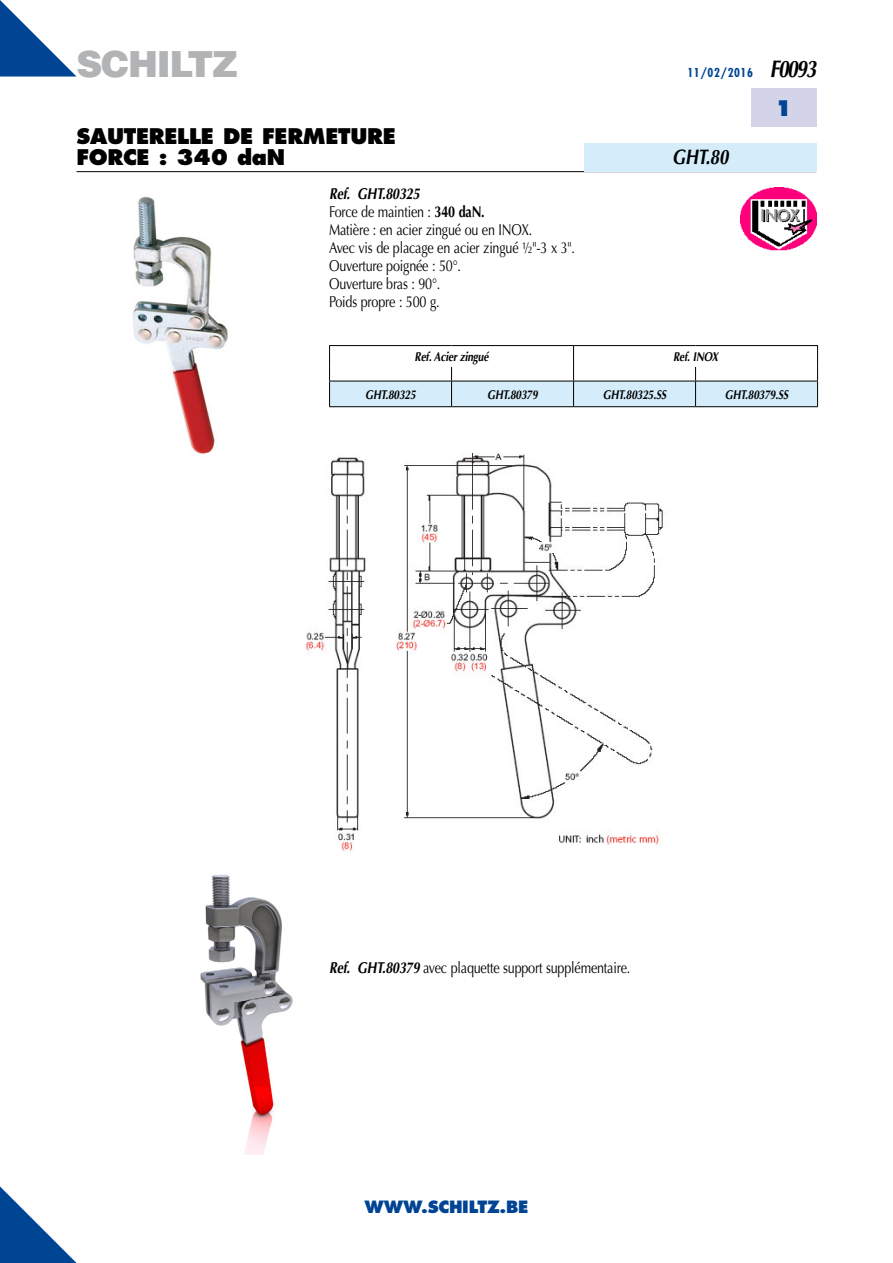
<style>
.page{position:relative;width:893px;height:1263px;background:#fff}
.page>*{position:absolute;margin:0;border:0;box-sizing:border-box;transform-origin:0 0}
.t1{font:900 36px "Helvetica";letter-spacing:-.035em;color:#b1b3b4}
.t2{font:800 21px/21px "Futura";letter-spacing:-.015em;color:#000}
.t3{font:italic 700 21px "Optima";color:#000;scale:.8 1}
.t4{font:800 21px "Futura";color:#004494}
.t5{font:800 16.5px "Futura";letter-spacing:-.015em;color:#004494}
.t6{font:15.75px/18px "Optima";letter-spacing:-.015em;color:#000;scale:.8 1}
.t7{font:italic 700 12.75px "Optima";letter-spacing:-.015em;color:#000;scale:.8 1}
.t8{font:700 condensed 12px "Futura";letter-spacing:.05em;color:#004494}
.s1{font-weight:700;font-style:italic}
.s2{font-weight:700}
.s3{font-family:"Optima";font-style:italic;font-stretch:normal;font-size:24px;color:#000}
</style>
<div class="page">
<svg style="left:0;top:1186px;width:77px;height:77px"></svg>
<div style="left:751px;top:89px;width:65px;height:38px;background:#d3d4e9"></div>
<svg style="left:0;top:0;width:77px;height:77px"></svg>
<hr style="left:77px;top:171px;width:739px;height:1px;background:#000">
<div style="left:584px;top:143px;width:232px;height:28px;background:#d5edfa"></div>
<hr style="left:329px;top:345px;width:123px;height:1px;background:#000">
<hr style="left:452px;top:345px;width:122px;height:1px;background:#000">
<hr style="left:574px;top:345px;width:122px;height:1px;background:#000">
<hr style="left:696px;top:345px;width:122px;height:1px;background:#000">
<svg style="left:329px;top:346px;width:489px;height:61px"></svg>
<hr style="left:573px;top:406px;width:123px;height:1px;background:#000">
<hr style="left:696px;top:406px;width:122px;height:1px;background:#000">
<img style="left:200px;top:874px;width:93px;height:280px">
<img style="left:306px;top:452px;width:357px;height:399px">
<img style="left:133px;top:196px;width:95px;height:259px">
<img style="left:741px;top:187px;width:75px;height:63px">
<h1 class="t1" style="left:77px;top:40px;width:163px">SCHILTZ</h1>
<h2 class="t2" style="left:77px;top:125px;width:321px">SAUTERELLE DE FERMETURE<br>FORCE : 340 daN</h2>
<p class="t6" style="left:329px;top:184px;width:309px"><span class="s1">Ref. GHT.80325<br></span>Force de maintien : <span class="s2">340 daN.<br></span>Matière : en acier zingué ou en INOX.<br>Avec vis de placage en acier zingué ½"-3 x 3".<br>Ouverture poignée : 50°.<br>Ouverture bras : 90°.<br>Poids propre : 500 g.</p>
<p class="t8" style="left:687px;top:65px;width:130px">11/02/2016 <span class="s3">F0093</span></p>
<h2 class="t3" style="left:672px;top:145px;width:72px">GHT.80</h2>
<h2 class="t4" style="left:775px;top:95px;width:19px">1</h2>
<p class="t7" style="left:415px;top:349px;width:94px">Ref. Acier zingué</p>
<p class="t7" style="left:673px;top:349px;width:58px">Ref. INOX</p>
<p class="t7" style="left:365px;top:387px;width:65px">GHT.80325</p>
<p class="t7" style="left:487px;top:387px;width:65px">GHT.80379</p>
<p class="t7" style="left:603px;top:387px;width:80px">GHT.80325.SS</p>
<p class="t7" style="left:725px;top:387px;width:80px">GHT.80379.SS</p>
<p class="t6" style="left:329px;top:958px;width:378px"><span class="s1">Ref. GHT.80379</span> avec plaquette support supplémentaire.</p>
<p class="t5" style="left:365px;top:1197px;width:165px">WWW.SCHILTZ.BE</p>
</div>
